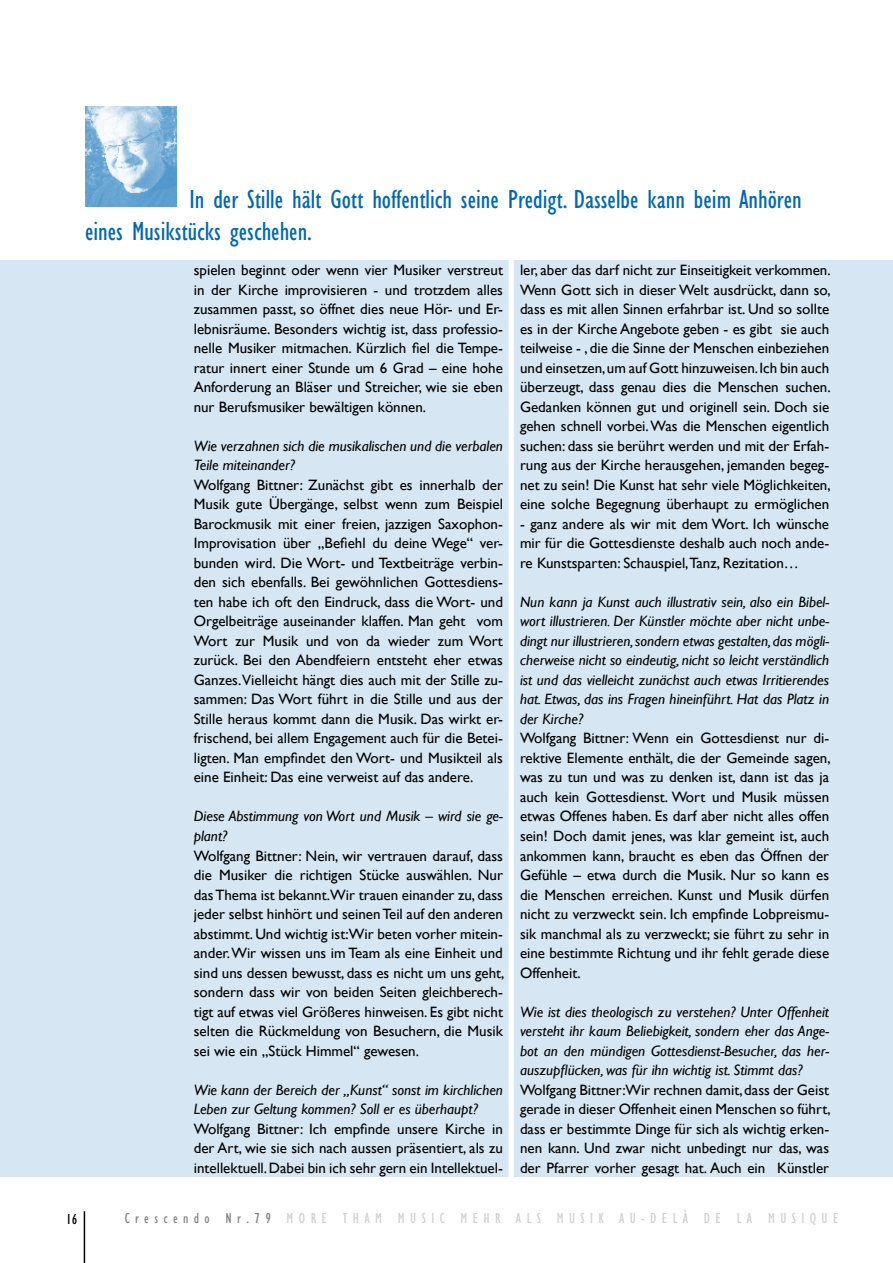
<style>
.page{position:relative;width:893px;height:1263px;background:#fff}
.page>*{position:absolute;margin:0;border:0;box-sizing:border-box;transform-origin:0 0}
.t1{font:condensed 27px/32.4px "Gill Sans";color:#0068b4}
.t2{font:15px/19.5px "Gill Sans";color:#000;text-align:justify}
.t3{font:italic 15px/19.5px "Gill Sans";color:#000}
.t4{font:condensed 15px "Gill Sans";letter-spacing:.36em;color:#ced0d2}
.t5{font:condensed 15px "Gill Sans";color:#000}
.s1{color:#817f84}
</style>
<div class="page">
<hr style="left:84px;top:1211px;width:1px;height:52px;background:#000">
<div style="left:0;top:260px;width:893px;height:916px;background:#d6e7f3"></div>
<img style="left:85px;top:106px;width:92px;height:100px">
<div style="left:509px;top:253px;width:5px;height:926px;background:#fff"></div>
<h1 class="t1" style="left:85px;top:183px;width:718px;text-indent:104px">In der Stille hält Gott hoffentlich seine Predigt. Dasselbe kann beim Anhören eines Musikstücks geschehen.</h1>
<p class="t2" style="left:194px;top:260px;width:311px">spielen beginnt oder wenn vier Musiker verstreut in der Kirche improvisieren - und trotzdem alles zusammen passt, so öffnet dies neue Hör- und Er&shy;lebnisräume. Besonders wichtig ist, dass professio&shy;nelle Musiker mitmachen. Kürzlich fiel die Tempe&shy;ratur innert einer Stunde um 6 Grad – eine hohe Anforderung an Bläser und Streicher, wie sie eben nur Berufsmusiker bewältigen können.</p>
<p class="t3" style="left:194px;top:436px;width:311px">Wie verzahnen sich die musikalischen und die verbalen<br>Teile miteinander?</p>
<p class="t2" style="left:194px;top:475px;width:311px">Wolfgang Bittner: Zunächst gibt es innerhalb der Musik gute Übergänge, selbst wenn zum Beispiel Barockmusik mit einer freien, jazzigen Saxophon-Improvisation über „Befiehl du deine Wege“ ver&shy;bunden wird. Die Wort- und Textbeiträge verbin&shy;den sich ebenfalls. Bei gewöhnlichen Gottesdiens&shy;ten habe ich oft den Eindruck, dass die Wort- und Orgelbeiträge auseinander klaffen. Man geht vom Wort zur Musik und von da wieder zum Wort zurück. Bei den Abendfeiern entsteht eher etwas Ganzes.Vielleicht hängt dies auch mit der Stille zu&shy;sammen: Das Wort führt in die Stille und aus der Stille heraus kommt dann die Musik. Das wirkt er&shy;frischend, bei allem Engagement auch für die Betei&shy;ligten. Man empfindet den Wort- und Musikteil als eine Einheit: Das eine verweist auf das andere.</p>
<p class="t3" style="left:194px;top:806px;width:311px">Diese Abstimmung von Wort und Musik – wird sie ge&shy;plant?</p>
<p class="t2" style="left:194px;top:845px;width:312px">Wolfgang Bittner: Nein, wir vertrauen darauf, dass die Musiker die richtigen Stücke auswählen. Nur das Thema ist bekannt.Wir trauen einander zu, dass jeder selbst hinhört und seinen Teil auf den anderen abstimmt. Und wichtig ist:Wir beten vorher mitein&shy;ander. Wir wissen uns im Team als eine Einheit und sind uns dessen bewusst, dass es nicht um uns geht, sondern dass wir von beiden Seiten gleichberech&shy;tigt auf etwas viel Größeres hinweisen. Es gibt nicht selten die Rückmeldung von Besuchern, die Musik sei wie ein „Stück Himmel“ gewesen.</p>
<p class="t3" style="left:194px;top:1079px;width:311px">Wie kann der Bereich der „Kunst“ sonst im kirchlichen<br>Leben zur Geltung kommen? Soll er es überhaupt?</p>
<p class="t2" style="left:194px;top:1118px;width:311px">Wolfgang Bittner: Ich empfinde unsere Kirche in der Art, wie sie sich nach aussen präsentiert, als zu intellektuell. Dabei bin ich sehr gern ein Intellektuel-</p>
<p class="t2" style="left:520px;top:260px;width:312px">ler, aber das darf nicht zur Einseitigkeit verkommen.<br>Wenn Gott sich in dieser Welt ausdrückt, dann so, dass es mit allen Sinnen erfahrbar ist. Und so sollte es in der Kirche Angebote geben - es gibt sie auch teilweise - , die die Sinne der Menschen einbeziehen und einsetzen, um auf Gott hinzuweisen. Ich bin auch überzeugt, dass genau dies die Menschen suchen.<br>Gedanken können gut und originell sein. Doch sie gehen schnell vorbei. Was die Menschen eigentlich suchen: dass sie berührt werden und mit der Erfah&shy;rung aus der Kirche herausgehen, jemanden begeg&shy;net zu sein! Die Kunst hat sehr viele Möglichkeiten, eine solche Begegnung überhaupt zu ermöglichen</p>
<p class="t2" style="left:520px;top:514px;width:311px">- ganz andere als wir mit dem Wort. Ich wünsche mir für die Gottesdienste deshalb auch noch ande&shy;re Kunstsparten: Schauspiel,Tanz, Rezitation…</p>
<p class="t3" style="left:520px;top:592px;width:311px;text-align:justify">Nun kann ja Kunst auch illustrativ sein, also ein Bibel&shy;wort illustrieren. Der Künstler möchte aber nicht unbe&shy;dingt nur illustrieren, sondern etwas gestalten, das mögli&shy;cherweise nicht so eindeutig, nicht so leicht verständlich ist und das vielleicht zunächst auch etwas Irritierendes hat. Etwas, das ins Fragen hineinführt. Hat das Platz in der Kirche?</p>
<p class="t2" style="left:520px;top:728px;width:312px">Wolfgang Bittner: Wenn ein Gottesdienst nur di&shy;rektive Elemente enthält, die der Gemeinde sagen, was zu tun und was zu denken ist, dann ist das ja auch kein Gottesdienst. Wort und Musik müssen etwas Offenes haben. Es darf aber nicht alles offen sein! Doch damit jenes, was klar gemeint ist, auch ankommen kann, braucht es eben das Öffnen der Gefühle – etwa durch die Musik. Nur so kann es die Menschen erreichen. Kunst und Musik dürfen nicht zu verzweckt sein. Ich empfinde Lobpreismu&shy;sik manchmal als zu verzweckt; sie führt zu sehr in eine bestimmte Richtung und ihr fehlt gerade diese Offenheit.</p>
<p class="t3" style="left:520px;top:1001px;width:311px;text-align:justify">Wie ist dies theologisch zu verstehen? Unter Offenheit versteht ihr kaum Beliebigkeit, sondern eher das Ange&shy;bot an den mündigen Gottesdienst-Besucher, das her&shy;auszupflücken, was für ihn wichtig ist. Stimmt das?</p>
<p class="t2" style="left:520px;top:1079px;width:312px">Wolfgang Bittner:Wir rechnen damit, dass der Geist gerade in dieser Offenheit einen Menschen so führt, dass er bestimmte Dinge für sich als wichtig erken&shy;nen kann. Und zwar nicht unbedingt nur das, was der Pfarrer vorher gesagt hat. Auch ein Künstler</p>
<p class="t5" style="left:66px;top:1211px;width:12px">16</p>
<p class="t4" style="left:125px;top:1210px;width:621px"><span class="s1">Crescendo Nr.79</span> MORE THAM MUSIC MEHR ALS MUSIK au -del à de la</p>
<p class="t4" style="left:768px;top:1210px;width:10px">musi</p>
<p class="t4" style="left:810px;top:1210px;width:21px">q ue</p>
</div>
